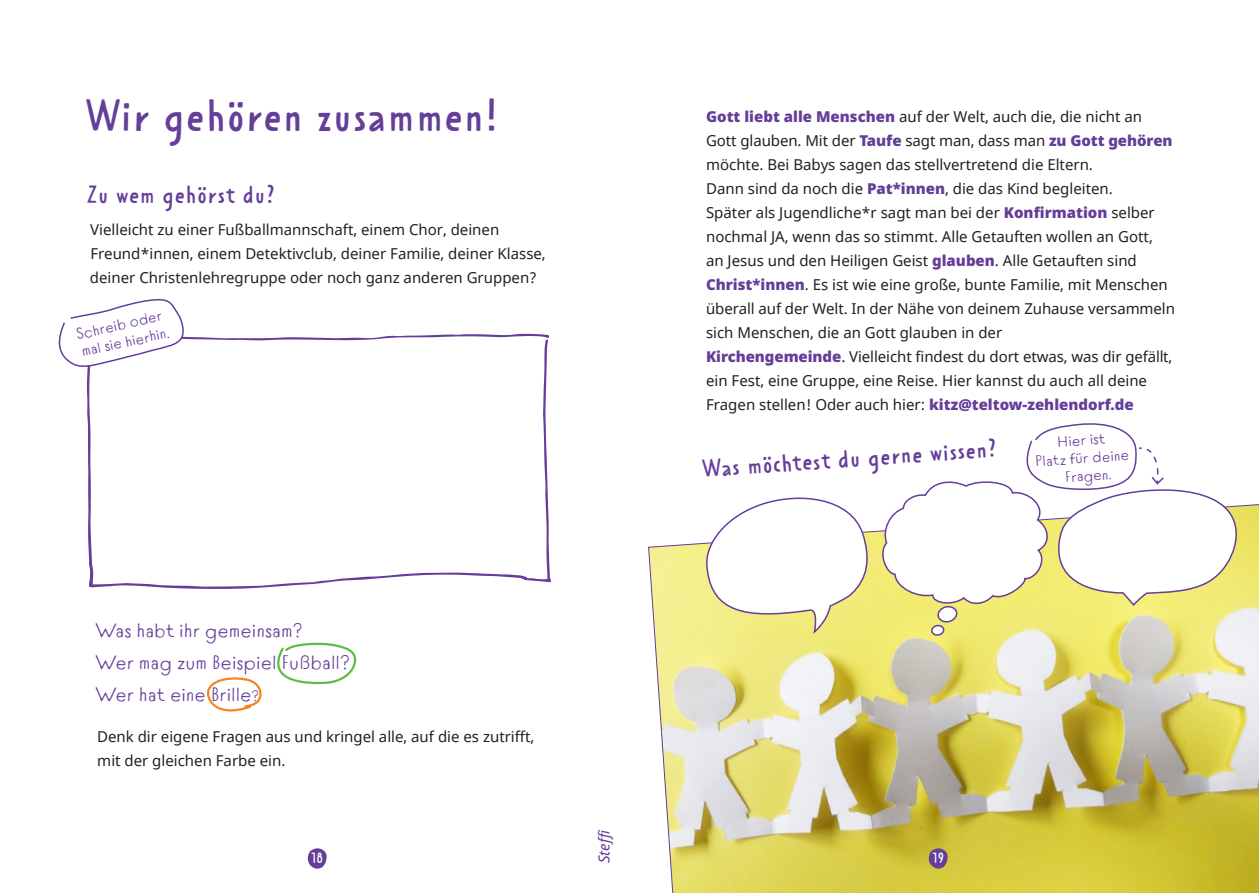
<style>
.page{position:relative;width:1259px;height:893px;background:#fff}
.page>*{position:absolute;margin:0;border:0;box-sizing:border-box;transform-origin:0 0}
.Überschrift{font:46.5px "Tomarik Poster";color:#643e99}
.ÜberschirftZwischen{font:25.5px "Tomarik Poster";color:#643e99}
.Bemerkungen{font:19.5px "Tomarik Introvert";color:#643e99}
.Text{font:15px/24px "Noto Sans";color:#231f20}
.Bemerkungen-2{font:15px/17.9px "Tomarik Introvert";color:#643e99}
.Text-2{font:italic 15px "Noto Sans";color:#643e99}
.Überschrift-2{font:15px "Tomarik Poster";color:#fff}
.s1{font-size:15px}
.s2{font-weight:900;color:#643e99}
</style>
<div class="page">
<svg style="left:648px;top:504px;width:611px;height:389px"></svg>
<svg style="left:86px;top:334px;width:465px;height:255px"></svg>
<svg style="left:58px;top:298px;width:127px;height:70px"></svg>
<svg style="left:308px;top:848px;width:19px;height:21px"></svg>
<svg style="left:928px;top:848px;width:19px;height:21px"></svg>
<svg style="left:705px;top:423px;width:538px;height:214px"></svg>
<svg style="left:207px;top:642px;width:150px;height:70px"></svg>
<p class="Überschrift" style="left:85px;top:80px;width:415px">Wir gehören zusammen!</p>
<p class="ÜberschirftZwischen" style="left:86px;top:175px;width:191px">Zu wem gehörst du?</p>
<p class="Text" style="left:90px;top:218px;width:457px">Vielleicht zu einer Fußballmannschaft, einem Chor, deinen<br>Freund*innen, einem Detektivclub, deiner Familie, deiner Klasse, deiner Christenlehregruppe oder noch ganz anderen Gruppen?</p>
<p class="Bemerkungen-2" style="left:74px;top:324px;width:92px;rotate:-12deg">Schreib oder mal sie hierhin.</p>
<p class="Bemerkungen" style="left:95px;top:614px;width:209px">Was habt ihr gemeinsam?</p>
<p class="Bemerkungen" style="left:95px;top:646px;width:256px">Wer mag zum Beispiel Fußball?</p>
<p class="Bemerkungen" style="left:95px;top:677px;width:165px">Wer hat eine Brille<span class="s1">?</span></p>
<p class="Text" style="left:97px;top:725px;width:439px">Denk dir eigene Fragen aus und kringel alle, auf die es zutrifft, mit der gleichen Farbe ein.</p>
<p class="Überschrift-2" style="left:311px;top:847px;width:14px">18</p>
<p class="Text-2" style="left:593px;top:863px;width:35px;rotate:-90deg">Steffi</p>
<p class="Text" style="left:706px;top:105px;width:470px"><span class="s2">Gott liebt alle Menschen</span> auf der Welt, auch die, die nicht an Gott glauben. Mit der <span class="s2">Taufe</span> sagt man, dass man <span class="s2">zu Gott gehören </span>möchte. Bei Babys sagen das stellvertretend die Eltern.<br>Dann sind da noch die <span class="s2">Pat*innen</span>, die das Kind begleiten.<br>Später als Jugendliche*r sagt man bei der <span class="s2">Konfirmation</span> selber nochmal JA, wenn das so stimmt. Alle Getauften wollen an Gott,<br>an Jesus und den Heiligen Geist <span class="s2">glauben</span>. Alle Getauften sind <span class="s2">Christ*innen</span>. Es ist wie eine große, bunte Familie, mit Menschen überall auf der Welt. In der Nähe von deinem Zuhause versammeln sich Menschen, die an Gott glauben in der<br><span class="s2">Kirchengemeinde</span>. Vielleicht findest du dort etwas, was dir gefällt, ein Fest, eine Gruppe, eine Reise. Hier kannst du auch all deine Fragen stellen! Oder auch hier: <span class="s2">kitz@teltow-zehlendorf.de</span></p>
<p class="ÜberschirftZwischen" style="left:700px;top:449px;width:298px;rotate:-4deg">Was möchtest du gerne wissen?</p>
<p class="Bemerkungen-2" style="left:1056px;top:431px;width:49px;rotate:-4deg">Hier ist</p>
<p class="Bemerkungen-2" style="left:1034px;top:451px;width:96px;rotate:-4deg">Platz für deine</p>
<p class="Bemerkungen-2" style="left:1064px;top:467px;width:48px;rotate:-4deg">Fragen.</p>
<p class="Überschrift-2" style="left:932px;top:847px;width:13px">19</p>
</div>
